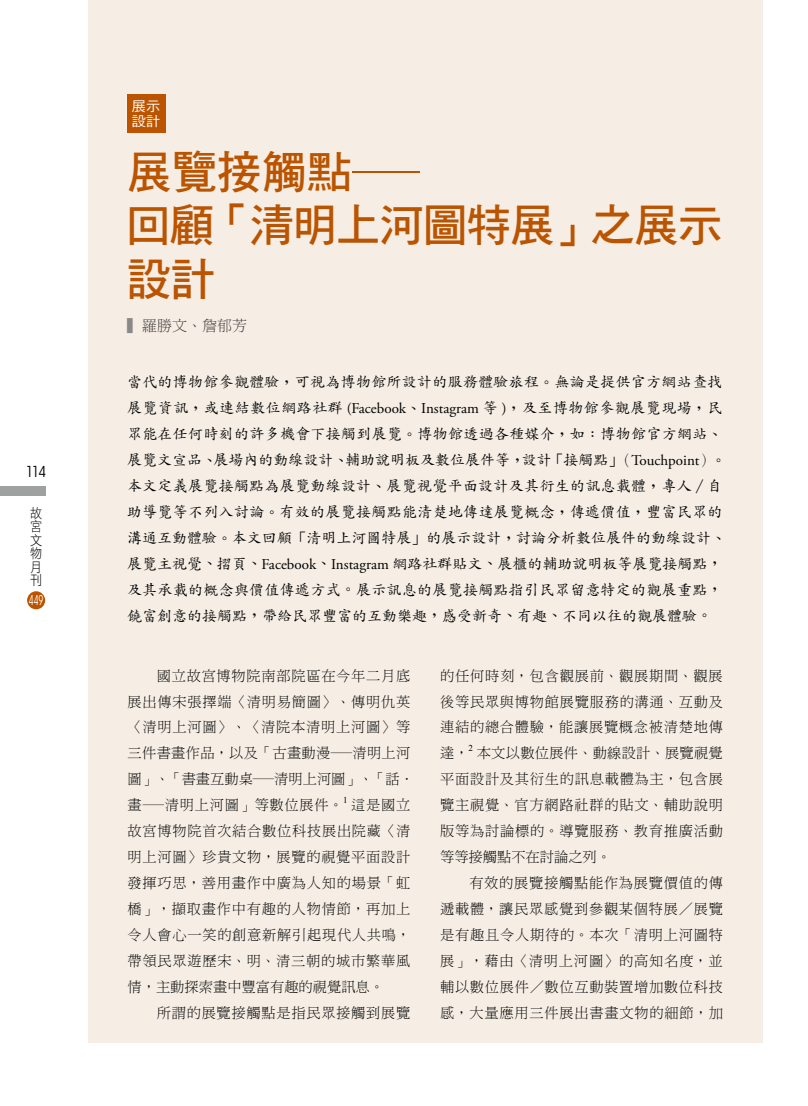
<style>
.page{position:relative;width:808px;height:1106px;background:#fff}
.page>*{position:absolute;margin:0;border:0;box-sizing:border-box;transform-origin:0 0}
.t1{font:45px/53.2px "DF Hei Std W7";letter-spacing:-.025em;color:#bb5400}
.t2{font:15px/26px "DF Kai Shu Std W5";letter-spacing:.02em;color:#000}
.t3{font:15px "DF Ming Std W3";color:#3e3a39}
.t4{font:condensed 15px "ITC Avant Garde Std";color:#000}
.t5{font:14.25px/26px "DF Ming Std W3";letter-spacing:.05em;color:#000}
.t6{font:13.5px/13.5px "DF Hei Std W3";color:#000;scale:.9 1}
.t7{font:13.5px/15px "DF Hei Std W5";color:#fff;scale:1.05 1}
.t8{font:condensed 13.5px "ITC Avant Garde Std";color:#fff;scale:.7 1}
.t9{font:9px "Times New Roman";color:#000}
.s1{color:#898989}
.s2{font-family:"AR Kai B5";font-weight:500}
.s3{font-family:"Adobe Garamond Pro"}
</style>
<div class="page">
<div style="left:88px;top:0;width:674px;height:1042px;background:#f6eee5"></div>
<div style="left:127px;top:94px;width:38px;height:38px;background:#bb5400"></div>
<div style="left:27px;top:591px;width:18px;height:18px;background:#bb5400;border-radius:50%"></div>
<div style="left:0;top:487px;width:46px;height:9px;background:#9fa0a0"></div>
<p class="t4" style="left:26px;top:463px;width:22px">114</p>
<p class="t6" style="left:30px;top:506px;width:15px">故宮文物月刊</p>
<p class="t8" style="left:29px;top:592px;width:23px">449</p>
<p class="t7" style="left:132px;top:98px;width:29px">展示設計</p>
<h1 class="t1" style="left:126px;top:145px;width:598px">展覽接觸點─<br>回顧「清明上河圖特展」之展示設計</h1>
<p class="t3" style="left:127px;top:318px;width:121px"><span class="s1">▍</span>羅勝文、詹郁芳</p>
<p class="t2" style="left:127px;top:369px;width:601px">當代的博物館參觀體驗<span class="s2">，</span>可視為博物館所設計的服務體驗旅程<span class="s2">。</span>無論是提供官方網站查找展覽資訊<span class="s2">，</span>或連結數位網路社群 <span class="s3">(Facebook</span><span class="s2">、</span><span class="s3">Instagram</span> 等 <span class="s3">)</span><span class="s2">，</span>及至博物館參觀展覽現場<span class="s2">，</span>民眾能在任何時刻的許多機會下接觸到展覽<span class="s2">。</span>博物館透過各種媒介<span class="s2">，</span>如<span class="s2">：</span>博物館官方網站<span class="s2">、</span>展覽文宣品<span class="s2">、</span>展場內的動線設計<span class="s2">、</span>輔助說明板及數位展件等<span class="s2">，</span>設計<span class="s2">「</span>接觸點<span class="s2">」（</span><span class="s3">Touchpoint</span><span class="s2">）。</span>本文定義展覽接觸點為展覽動線設計<span class="s2">、</span>展覽視覺平面設計及其衍生的訊息載體<span class="s2">，</span>專人<span class="s2">／</span>自助導覽等不列入討論<span class="s2">。</span>有效的展覽接觸點能清楚地傳達展覽概念<span class="s2">，</span>傳遞價值<span class="s2">，</span>豐富民眾的溝通互動體驗<span class="s2">。</span>本文回顧<span class="s2">「</span>清明上河圖特展<span class="s2">」</span>的展示設計<span class="s2">，</span>討論分析數位展件的動線設計<span class="s2">、</span>展覽主視覺<span class="s2">、</span>摺頁<span class="s2">、</span><span class="s3">Facebook</span><span class="s2">、</span><span class="s3">Instagram</span> 網路社群貼文<span class="s2">、</span>展櫃的輔助說明板等展覽接觸點<span class="s2">，</span>及其承載的概念與價值傳遞方式<span class="s2">。</span>展示訊息的展覽接觸點指引民眾留意特定的觀展重點<span class="s2">，</span>饒富創意的接觸點<span class="s2">，</span>帶給民眾豐富的互動樂趣<span class="s2">，</span>感受新奇<span class="s2">、</span>有趣<span class="s2">、</span>不同以往的觀展體驗<span class="s2">。</span></p>
<p class="t5" style="left:128px;top:662px;width:288px">　　國立故宮博物院南部院區在今年二月底展出傳宋張擇端〈清明易簡圖〉、傳明仇英〈清明上河圖〉、〈清院本清明上河圖〉等三件書畫作品，以及「古畫動漫─清明上河圖」、「書畫互動桌─清明上河圖」、「話．畫─清明上河圖」等數位展件。</p>
<p class="t9" style="left:343px;top:793px;width:6px">1</p>
<p class="t5" style="left:128px;top:792px;width:284px;text-indent:224px">這是國立故宮博物院首次結合數位科技展出院藏〈清明上河圖〉珍貴文物，展覽的視覺平面設計發揮巧思，善用畫作中廣為人知的場景「虹橋」，擷取畫作中有趣的人物情節，再加上令人會心一笑的創意新解引起現代人共鳴，帶領民眾遊歷宋、明、清三朝的城市繁華風情，主動探索畫中豐富有趣的視覺訊息。<br>　　所謂的展覽接觸點是指民眾接觸到展覽</p>
<p class="t5" style="left:440px;top:662px;width:284px;text-align:justify">的任何時刻，包含觀展前、觀展期間、觀展後等民眾與博物館展覽服務的溝通、互動及連結的總合體驗，能讓展覽概念被清楚地傳達，</p>
<p class="t9" style="left:469px;top:742px;width:6px">2</p>
<p class="t5" style="left:440px;top:740px;width:284px;text-indent:37px">本文以數位展件、動線設計、展覽視覺平面設計及其衍生的訊息載體為主，包含展覽主視覺、官方網路社群的貼文、輔助說明版等為討論標的。導覽服務、教育推廣活動等等接觸點不在討論之列。<br>　　有效的展覽接觸點能作為展覽價值的傳遞載體，讓民眾感覺到參觀某個特展／展覽是有趣且令人期待的。本次「清明上河圖特展」，藉由〈清明上河圖〉的高知名度，並輔以數位展件／數位互動裝置增加數位科技感，大量應用三件展出書畫文物的細節，加</p>
</div>
